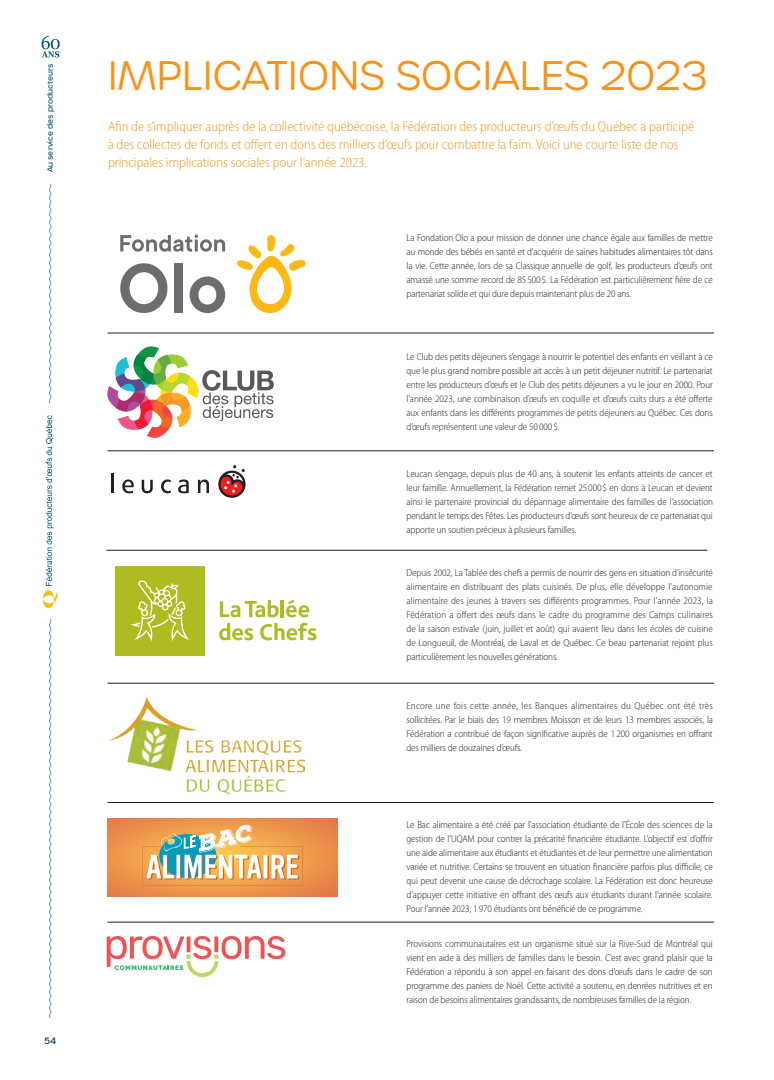
<style>
.page{position:relative;width:774px;height:1080px;background:#fff}
.page>*{position:absolute;margin:0;border:0;box-sizing:border-box;transform-origin:0 0}
.H1_Orange{font:300 40px "Urbane Rounded";color:#f7931d}
.Intro{font:300 semi-condensed 14px/18px "Myriad Pro";color:#f7931d}
.t1{font:300 semi-condensed 10px/14px "Myriad Pro";letter-spacing:-.01em;color:#231f20;text-align:justify}
.t2{font:500 9px "Urbane Rounded";color:#1f334a}
.t3{font:500 7.5px "Urbane Rounded";letter-spacing:.01em;color:#005775}
</style>
<div class="page">
<svg style="left:42px;top:36px;width:18px;height:21px"></svg>
<div style="left:43px;top:590px;width:11px;height:18px;background:#f5bf16;border-radius:50%"></div>
<svg style="left:43px;top:595px;width:11px;height:8px"></svg>
<svg style="left:46px;top:415px;width:12px;height:189px"></svg>
<svg style="left:49px;top:619px;width:3px;height:399px"></svg>
<svg style="left:49px;top:183px;width:3px;height:221px"></svg>
<svg style="left:120px;top:235px;width:105px;height:17px"></svg>
<svg style="left:120px;top:263px;width:47px;height:50px"></svg>
<div style="left:174px;top:264px;width:9px;height:49px;background:#6c6d70"></div>
<svg style="left:190px;top:277px;width:35px;height:36px"></svg>
<svg style="left:237px;top:235px;width:69px;height:78px"></svg>
<svg style="left:108px;top:347px;width:166px;height:91px"></svg>
<svg style="left:112px;top:474px;width:2px;height:19px"></svg>
<svg style="left:122px;top:479px;width:12px;height:14px"></svg>
<svg style="left:142px;top:480px;width:11px;height:13px"></svg>
<svg style="left:161px;top:479px;width:10px;height:14px"></svg>
<svg style="left:178px;top:479px;width:11px;height:14px"></svg>
<svg style="left:198px;top:479px;width:11px;height:14px"></svg>
<svg style="left:218px;top:465px;width:28px;height:33px"></svg>
<img style="left:108px;top:696px;width:197px;height:98px">
<svg style="left:108px;top:818px;width:229px;height:79px"></svg>
<svg style="left:142px;top:825px;width:160px;height:61px"></svg>
<svg style="left:107px;top:936px;width:178px;height:41px"></svg>
<hr style="left:107px;top:332px;width:607px;height:1px;background:#231f20">
<hr style="left:107px;top:450px;width:607px;height:1px;background:#231f20">
<hr style="left:106px;top:550px;width:601px;height:1px;background:#231f20">
<hr style="left:107px;top:683px;width:607px;height:1px;background:#231f20">
<hr style="left:107px;top:802px;width:607px;height:1px;background:#231f20">
<hr style="left:107px;top:922px;width:607px;height:1px;background:#231f20">
<div style="left:115px;top:566px;width:90px;height:89px;background:#aebc21"></div>
<svg style="left:220px;top:600px;width:59px;height:17px"></svg>
<hr style="left:281px;top:600px;width:3px;height:17px;background:#aebc21">
<svg style="left:286px;top:600px;width:23px;height:17px"></svg>
<svg style="left:219px;top:623px;width:34px;height:17px"></svg>
<svg style="left:260px;top:623px;width:57px;height:17px"></svg>
<svg style="left:130px;top:580px;width:59px;height:62px"></svg>
<p class="t3" style="left:45px;top:172px;width:110px;rotate:-90deg">Au service des producteurs</p>
<p class="t2" style="left:44px;top:1034px;width:14px">54</p>
<p class="H1_Orange" style="left:108px;top:50px;width:601px">IMPLICATIONS SOCIALES 2023</p>
<p class="Intro" style="left:108px;top:117px;width:588px">Afin de s’impliquer auprès de la collectivité québécoise, la Fédération des producteurs d’œufs du Québec a participé à des collectes de fonds et offert en dons des milliers d’œufs pour combattre la faim. Voici une courte liste de nos principales implications sociales pour l’année 2023.</p>
<p class="t1" style="left:406px;top:230px;width:308px">La Fondation Olo a pour mission de donner une chance égale aux familles de mettre au monde des bébés en santé et d’acquérir de saines habitudes alimentaires tôt dans la vie. Cette année, lors de sa Classique annuelle de golf, les producteurs d’œufs ont amassé une somme record de 85500$. La Fédération est particulièrement fière de ce partenariat solide et qui dure depuis maintenant plus de 20 ans.</p>
<p class="t1" style="left:406px;top:349px;width:308px">Le Club des petits déjeuners s’engage à nourrir le potentiel des enfants en veillant à ce que le plus grand nombre possible ait accès à un petit déjeuner nutritif. Le partenariat entre les producteurs d’œufs et le Club des petits déjeuners a vu le jour en 2000. Pour l’année 2023, une combinaison d’œufs en coquille et d’œufs cuits durs a été offerte aux enfants dans les différents programmes de petits déjeuners au Québec. Ces dons d’œufs représentent une valeur de 50000$.</p>
<p class="t1" style="left:406px;top:466px;width:308px">Leucan s’engage, depuis plus de 40 ans, à soutenir les enfants atteints de cancer et leur famille. Annuellement, la Fédération remet 25000$ en dons à Leucan et devient ainsi le partenaire provincial du dépannage alimentaire des familles de l’association pendant le temps des Fêtes. Les producteurs d’œufs sont heureux de ce partenariat qui apporte un soutien précieux à plusieurs familles.</p>
<p class="t1" style="left:406px;top:565px;width:308px">Depuis 2002, La Tablée des chefs a permis de nourrir des gens en situation d’insécurité alimentaire en distribuant des plats cuisinés. De plus, elle développe l’autonomie alimentaire des jeunes à travers ses différents programmes. Pour l’année 2023, la Fédération a offert des œufs dans le cadre du programme des Camps culinaires de la saison estivale (juin, juillet et août) qui avaient lieu dans les écoles de cuisine de Longueuil, de Montréal, de Laval et de Québec. Ce beau partenariat rejoint plus particulièrement les nouvelles générations.</p>
<p class="t1" style="left:406px;top:698px;width:308px">Encore une fois cette année, les Banques alimentaires du Québec ont été très sollicitées. Par le biais des 19 membres Moisson et de leurs 13 membres associés, la Fédération a contribué de façon significative auprès de 1 200 organismes en offrant des milliers de douzaines d’œufs.</p>
<p class="t1" style="left:406px;top:817px;width:308px">Le Bac alimentaire a été créé par l’association étudiante de l’École des sciences de la gestion de l’UQAM pour contrer la précarité financière étudiante. L’objectif est d’offrir une aide alimentaire aux étudiants et étudiantes et de leur permettre une alimentation variée et nutritive. Certains se trouvent en situation financière parfois plus difficile, ce qui peut devenir une cause de décrochage scolaire. La Fédération est donc heureuse d’appuyer cette initiative en offrant des œufs aux étudiants durant l’année scolaire.<br>Pour l’année 2023, 1970 étudiants ont bénéficié de ce programme.</p>
<p class="t1" style="left:406px;top:936px;width:308px">Provisions communautaires est un organisme situé sur la Rive-Sud de Montréal qui vient en aide à des milliers de familles dans le besoin. C’est avec grand plaisir que la Fédération a répondu à son appel en faisant des dons d’œufs dans le cadre de son programme des paniers de Noël. Cette activité a soutenu, en denrées nutritives et en raison de besoins alimentaires grandissants, de nombreuses familles de la région.</p>
</div>
